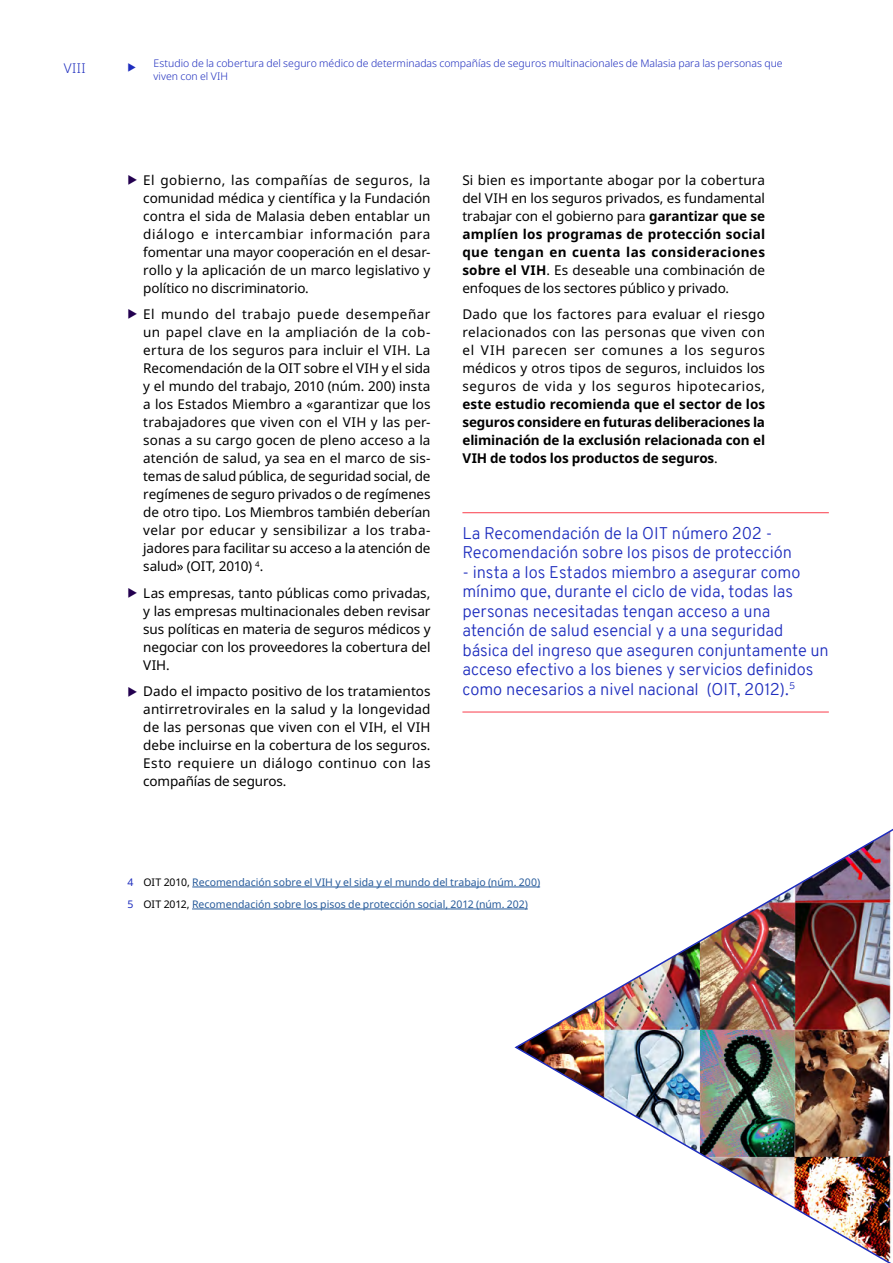
<style>
.page{position:relative;width:893px;height:1263px;background:#fff}
.page>*{position:absolute;margin:0;border:0;box-sizing:border-box;transform-origin:0 0}
.t1{font:300 16.5px/19.5px "Overpass";color:#1e2dbe}
.t2{font:13.5px/18px "Noto Sans";letter-spacing:-.005em;color:#000;text-align:justify}
.t3{font:700 13.5px/18px "Noto Sans";letter-spacing:-.01em;color:#000;text-align:justify}
.t4{font:300 13.5px "Noto Sans";color:#1e2dbe}
.t5{font:300 10.5px/13.5px "Noto Sans";color:#1e2dbe}
.t6{font:10.5px/22px "Noto Sans";color:#275b9b}
.s1{font-weight:700}
.s2{font-weight:400}
.s3{color:#1e2dbe}
.s4{color:#000}
</style>
<div class="page">
<img style="left:514px;top:828px;width:379px;height:435px">
<hr style="left:192px;top:887px;width:348px;height:1px;background:#275b9b">
<hr style="left:192px;top:909px;width:336px;height:1px;background:#275b9b">
<hr style="left:462px;top:512px;width:367px;height:1px;background:#fa3c4b">
<hr style="left:462px;top:712px;width:367px;height:1px;background:#fa3c4b">
<p class="t5" style="left:153px;top:56px;width:631px">Estudio de la cobertura del seguro médico de determinadas compañías de seguros multinacionales de Malasia para las personas que viven con el VIH</p>
<p class="t4" style="left:64px;top:59px;width:23px">VIII</p>
<p class="t5" style="left:140px;top:61px;width:657px">Une étude sur la couverture d’assurance médicale des personnes vivant avec le VIH dans certaines multinationales d’assurance en Malaisie</p>
<p class="t2" style="left:143px;top:171px;width:289px">El gobierno, las compañías de seguros, la comunidad médica y científica y la Fundación contra el sida de Malasia deben entablar un diálogo e intercambiar información para fomentar una mayor cooperación en el desar&shy;rollo y la aplicación de un marco legislativo y político no discriminatorio.</p>
<p class="t2" style="left:143px;top:305px;width:289px">El mundo del trabajo puede desempeñar un papel clave en la ampliación de la cob&shy;ertura de los seguros para incluir el VIH. La Recomendación de la OIT sobre el VIH y el sida y el mundo del trabajo, 2010 (núm. 200) insta a los Estados Miembro a «garantizar que los trabajadores que viven con el VIH y las per&shy;sonas a su cargo gocen de pleno acceso a la atención de salud, ya sea en el marco de sis&shy;temas de salud pública, de seguridad social, de regímenes de seguro privados o de regímenes de otro tipo. Los Miembros también deberían velar por educar y sensibilizar a los traba&shy;jadores para facilitar su acceso a la atención de salud» (OIT, 2010) <sup>4</sup>.</p>
<p class="t2" style="left:143px;top:584px;width:289px">Las empresas, tanto públicas como privadas, y las empresas multinacionales deben revisar sus políticas en materia de seguros médicos y negociar con los proveedores la cobertura del VIH.</p>
<p class="t2" style="left:143px;top:682px;width:289px">Dado el impacto positivo de los tratamientos antirretrovirales en la salud y la longevidad de las personas que viven con el VIH, el VIH debe incluirse en la cobertura de los seguros.<br>Esto requiere un diálogo continuo con las compañías de seguros.</p>
<p class="t2" style="left:462px;top:171px;width:304px">Si bien es importante abogar por la cobertura del VIH en los seguros privados, es fundamental trabajar con el gobierno para <span class="s1">garantizar que se amplíen los programas de protección social que tengan en cuenta las consideraciones sobre el VIH</span>. Es deseable una combinación de enfoques de los sectores público y privado.</p>
<p class="t2" style="left:462px;top:305px;width:304px">Dado que los factores para evaluar el riesgo relacionados con las personas que viven con el VIH parecen ser comunes a los seguros médicos y otros tipos de seguros, incluidos los seguros de vida y los seguros hipotecarios,</p>
<p class="t3" style="left:462px;top:395px;width:304px">este estudio recomienda que el sector de los seguros considere en futuras deliberaciones la eliminación de la exclusión relacionada con el VIH de todos los productos de seguros<span class="s2">.</span></p>
<p class="t1" style="left:462px;top:523px;width:331px">La Recomendación de la OIT número 202 -<br>Recomendación sobre los pisos de protección</p>
<p class="t1" style="left:462px;top:562px;width:368px">- insta a los Estados miembro a asegurar como mínimo que, durante el ciclo de vida, todas las personas necesitadas tengan acceso a una atención de salud esencial y a una seguridad básica del ingreso que aseguren conjuntamente un acceso efectivo a los bienes y servicios definidos como necesarios a nivel nacional (OIT, 2012).<sup>5</sup></p>
<p class="t6" style="left:128px;top:871px;width:414px"><span class="s3">4</span> <span class="s4">OIT 2010,</span> Recomendación sobre el VIH y el sida y el mundo del trabajo (núm. 200)<br><span class="s3">5</span> <span class="s4">OIT 2012,</span> Recomendación sobre los pisos de protección social, 2012 (núm. 202)</p>
</div>
